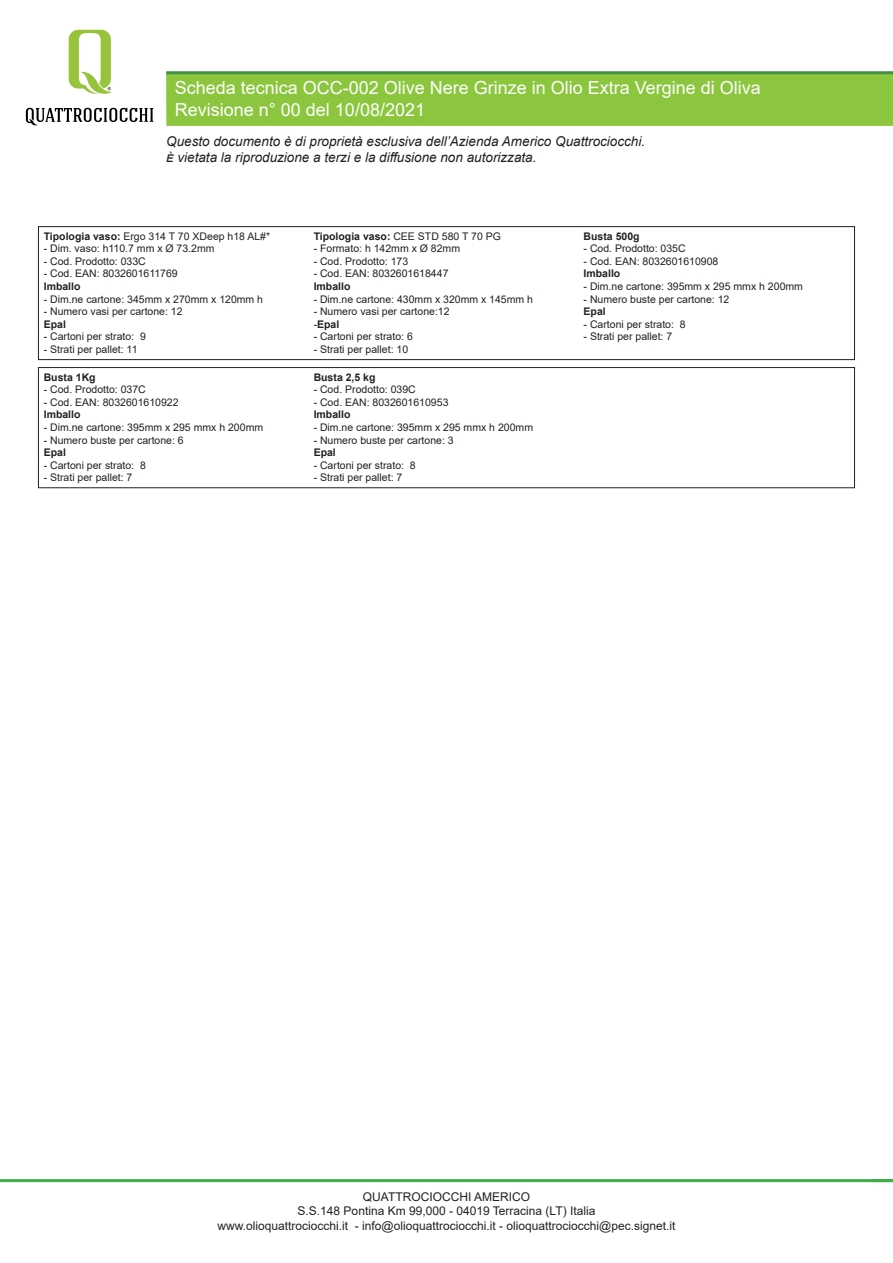
<style>
.page{position:relative;width:893px;height:1263px;background:#fff}
.page>*{position:absolute;margin:0;border:0;box-sizing:border-box;transform-origin:0 0}
.t1{font:18px/21.6px "Arial";color:#fff}
.t2{font:italic 13.5px/16.2px "Arial";color:#231f20}
.t3{font:12px/14.4px "Arial";color:#231f20;text-align:center}
.t4{font:10.5px/12.6px "Arial";color:#231f20}
.t5{font:700 10.5px "Arial";color:#231f20}
.s1{font-weight:700}
.s2{font-weight:400}
</style>
<div class="page">
<hr style="left:0;top:1179px;width:893px;height:3px;background:#40ae49">
<svg style="left:69px;top:30px;width:42px;height:64px"></svg>
<svg style="left:26px;top:108px;width:127px;height:17px"></svg>
<div style="left:166px;top:73px;width:727px;height:53px;background:#8bc63e"></div>
<hr style="left:166px;top:71px;width:727px;height:3px;background:#458f40">
<div style="left:38px;top:367px;width:817px;height:121px;border:1px solid #231f20"></div>
<div style="left:38px;top:226px;width:817px;height:134px;border:1px solid #231f20"></div>
<h1 class="t1" style="left:175px;top:77px;width:588px">Scheda tecnica OCC-002 Olive Nere Grinze in Olio Extra Vergine di Oliva<br>Revisione n° 00 del 10/08/2021</h1>
<p class="t2" style="left:166px;top:133px;width:480px">Questo documento è di proprietà esclusiva dell’Azienda Americo Quattrociocchi.<br>È vietata la riproduzione a terzi e la diffusione non autorizzata.</p>
<p class="t4" style="left:44px;top:229px;width:228px"><span class="s1">Tipologia vaso:</span> Ergo 314 T 70 XDeep h18 AL#*</p>
<p class="t4" style="left:44px;top:242px;width:172px">- Dim. vaso: h110.7 mm x Ø 73.2mm</p>
<p class="t4" style="left:44px;top:255px;width:104px">- Cod. Prodotto: 033C</p>
<p class="t4" style="left:44px;top:267px;width:136px">- Cod. EAN: 8032601611769</p>
<p class="t5" style="left:44px;top:279px;width:38px">Imballo</p>
<p class="t4" style="left:44px;top:292px;width:221px">- Dim.ne cartone: 345mm x 270mm x 120mm h</p>
<p class="t4" style="left:44px;top:305px;width:140px">- Numero vasi per cartone: 12</p>
<p class="t5" style="left:44px;top:317px;width:24px">Epal</p>
<p class="t4" style="left:44px;top:330px;width:104px">- Cartoni per strato: 9</p>
<p class="t4" style="left:44px;top:343px;width:95px">- Strati per pallet: 11</p>
<p class="t5" style="left:44px;top:369px;width:53px">Busta 1Kg</p>
<p class="t4" style="left:44px;top:383px;width:104px">- Cod. Prodotto: 037C</p>
<p class="t4" style="left:44px;top:396px;width:136px">- Cod. EAN: 8032601610922</p>
<p class="t5" style="left:44px;top:407px;width:38px">Imballo</p>
<p class="t4" style="left:44px;top:421px;width:221px">- Dim.ne cartone: 395mm x 295 mmx h 200mm</p>
<p class="t4" style="left:44px;top:433px;width:142px">- Numero buste per cartone: 6</p>
<p class="t5" style="left:44px;top:445px;width:24px">Epal</p>
<p class="t4" style="left:44px;top:459px;width:104px">- Cartoni per strato: 8</p>
<p class="t4" style="left:44px;top:471px;width:90px">- Strati per pallet: 7</p>
<p class="t5" style="left:314px;top:228px;width:189px">Tipologia vaso: <span class="s2">CEE STD 580 T 70 PG</span></p>
<p class="t4" style="left:314px;top:242px;width:148px">- Formato: h 142mm x Ø 82mm</p>
<p class="t4" style="left:314px;top:255px;width:96px">- Cod. Prodotto: 173</p>
<p class="t4" style="left:314px;top:267px;width:136px">- Cod. EAN: 8032601618447</p>
<p class="t5" style="left:314px;top:279px;width:38px">Imballo</p>
<p class="t4" style="left:314px;top:292px;width:221px">- Dim.ne cartone: 430mm x 320mm x 145mm h</p>
<p class="t4" style="left:314px;top:305px;width:137px">- Numero vasi per cartone:12 -<span class="s1">Epal</span></p>
<p class="t4" style="left:314px;top:330px;width:101px">- Cartoni per strato: 6</p>
<p class="t4" style="left:314px;top:343px;width:96px">- Strati per pallet: 10</p>
<p class="t5" style="left:314px;top:369px;width:63px">Busta 2,5 kg</p>
<p class="t4" style="left:314px;top:383px;width:104px">- Cod. Prodotto: 039C</p>
<p class="t4" style="left:314px;top:396px;width:136px">- Cod. EAN: 8032601610953</p>
<p class="t5" style="left:314px;top:407px;width:38px">Imballo</p>
<p class="t4" style="left:314px;top:421px;width:221px">- Dim.ne cartone: 395mm x 295 mmx h 200mm</p>
<p class="t4" style="left:314px;top:433px;width:142px">- Numero buste per cartone: 3</p>
<p class="t5" style="left:314px;top:445px;width:24px">Epal</p>
<p class="t4" style="left:314px;top:459px;width:104px">- Cartoni per strato: 8</p>
<p class="t4" style="left:314px;top:471px;width:90px">- Strati per pallet: 7</p>
<p class="t5" style="left:584px;top:228px;width:58px">Busta 500g</p>
<p class="t4" style="left:584px;top:242px;width:104px">- Cod. Prodotto: 035C</p>
<p class="t4" style="left:584px;top:255px;width:136px">- Cod. EAN: 8032601610908</p>
<p class="t5" style="left:584px;top:266px;width:38px">Imballo</p>
<p class="t4" style="left:584px;top:280px;width:221px">- Dim.ne cartone: 395mm x 295 mmx h 200mm</p>
<p class="t4" style="left:584px;top:292px;width:147px">- Numero buste per cartone: 12</p>
<p class="t5" style="left:584px;top:304px;width:24px">Epal</p>
<p class="t4" style="left:584px;top:318px;width:104px">- Cartoni per strato: 8</p>
<p class="t4" style="left:584px;top:330px;width:90px">- Strati per pallet: 7</p>
<p class="t3" style="left:218px;top:1189px;width:459px">QUATTROCIOCCHI AMERICO<br>S.S.148 Pontina Km 99,000 - 04019 Terracina (LT) Italia<br>www.olioquattrociocchi.it - info@olioquattrociocchi.it - olioquattrociocchi@pec.signet.it</p>
</div>
